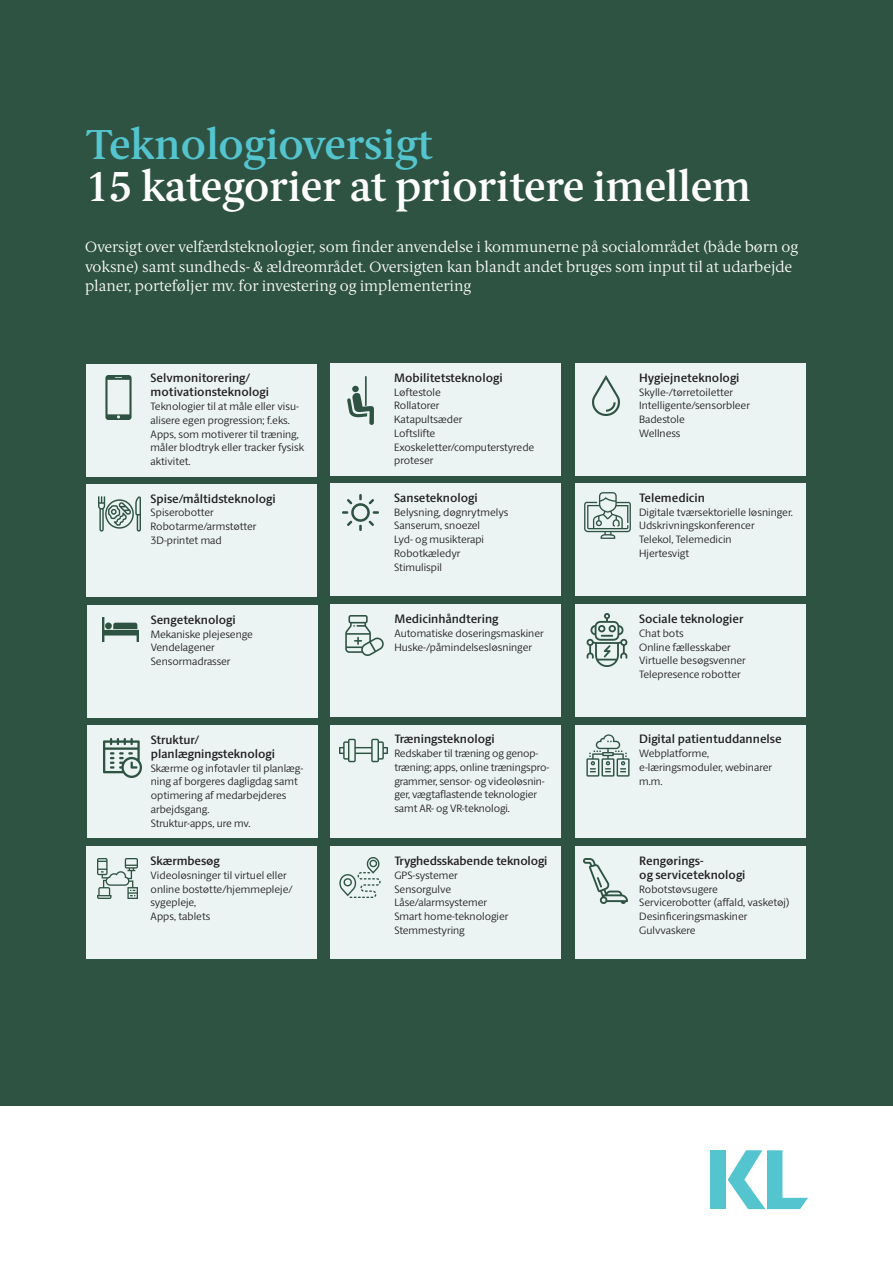
<style>
.page{position:relative;width:893px;height:1263px;background:#fff}
.page>*{position:absolute;margin:0;border:0;box-sizing:border-box;transform-origin:0 0}
.t1{font:600 42px "ID Serif";color:#fff}
.t2{font:600 42px "ID Serif";color:#54c5cf}
.t3{font:300 15px/19.5px "ID Serif";color:#fff}
.Brød{font:600 12.15px "ID Sans";color:#231f20}
.Brød-2{font:300 10.65px/13.8px "ID Sans";color:#231f20}
</style>
<div class="page">
<div style="left:0;top:0;width:893px;height:1106px;background:#2f5343"></div>
<div style="left:711px;top:1150px;width:15px;height:59px;background:#54c5cf"></div>
<svg style="left:728px;top:1150px;width:80px;height:59px"></svg>
<div style="left:575px;top:363px;width:231px;height:113px;background:#ebf4f3"></div>
<div style="left:87px;top:484px;width:230px;height:113px;background:#ebf4f3"></div>
<div style="left:330px;top:484px;width:231px;height:112px;background:#ebf4f3"></div>
<div style="left:575px;top:484px;width:231px;height:112px;background:#ebf4f3"></div>
<div style="left:575px;top:605px;width:231px;height:112px;background:#ebf4f3"></div>
<div style="left:575px;top:847px;width:231px;height:112px;background:#ebf4f3"></div>
<div style="left:575px;top:725px;width:231px;height:112px;background:#ebf4f3"></div>
<img style="left:593px;top:375px;width:27px;height:41px">
<div style="left:87px;top:847px;width:230px;height:112px;background:#ebf4f3"></div>
<img style="left:98px;top:858px;width:40px;height:41px">
<img style="left:586px;top:734px;width:44px;height:43px">
<div style="left:330px;top:847px;width:231px;height:112px;background:#ebf4f3"></div>
<img style="left:340px;top:857px;width:40px;height:41px">
<img style="left:343px;top:495px;width:36px;height:35px">
<img style="left:583px;top:859px;width:45px;height:44px">
<div style="left:87px;top:605px;width:230px;height:113px;background:#ebf4f3"></div>
<img style="left:102px;top:617px;width:36px;height:25px">
<img style="left:98px;top:496px;width:43px;height:36px">
<div style="left:330px;top:725px;width:231px;height:112px;background:#ebf4f3"></div>
<img style="left:340px;top:738px;width:47px;height:25px">
<div style="left:330px;top:605px;width:231px;height:112px;background:#ebf4f3"></div>
<img style="left:345px;top:615px;width:39px;height:40px">
<img style="left:586px;top:613px;width:42px;height:54px">
<div style="left:87px;top:364px;width:230px;height:113px;background:#ebf4f3"></div>
<img style="left:105px;top:376px;width:27px;height:43px">
<div style="left:87px;top:725px;width:230px;height:113px;background:#ebf4f3"></div>
<img style="left:103px;top:738px;width:39px;height:39px">
<div style="left:330px;top:363px;width:231px;height:113px;background:#ebf4f3"></div>
<img style="left:348px;top:376px;width:26px;height:48px">
<img style="left:585px;top:493px;width:46px;height:46px">
<p class="t2" style="left:85px;top:119px;width:349px">Teknologioversigt</p>
<p class="t1" style="left:85px;top:161px;width:668px">15 kategorier at prioritere imellem</p>
<p class="t3" style="left:85px;top:237px;width:715px">Oversigt over velfærdsteknologier, som finder anvendelse i kommunerne på socialområdet (både børn og voksne) samt sundheds- &amp; ældreområdet. Oversigten kan blandt andet bruges som input til at udarbejde planer, porteføljer mv. for investering og implementering</p>
<p class="Brød" style="left:151px;top:371px;width:101px">Selvmonitorering/</p>
<p class="Brød" style="left:151px;top:385px;width:120px">motivationsteknologi</p>
<p class="Brød-2" style="left:151px;top:399px;width:155px">Teknologier til at måle eller visu&shy;alisere egen progression; f.eks.<br>Apps, som motiverer til træning, måler blodtryk eller tracker fysisk aktivitet.</p>
<p class="Brød" style="left:151px;top:491px;width:126px">Spise/måltidsteknologi</p>
<p class="Brød-2" style="left:151px;top:506px;width:65px">Spiserobotter</p>
<p class="Brød-2" style="left:151px;top:519px;width:107px">Robotarme/armstøtter</p>
<p class="Brød-2" style="left:151px;top:533px;width:73px">3D-printet mad</p>
<p class="Brød" style="left:151px;top:612px;width:86px">Sengeteknologi</p>
<p class="Brød-2" style="left:151px;top:627px;width:104px">Mekaniske plejesenge</p>
<p class="Brød-2" style="left:151px;top:641px;width:66px">Vendelagener</p>
<p class="Brød-2" style="left:151px;top:654px;width:81px">Sensormadrasser</p>
<p class="Brød" style="left:151px;top:732px;width:50px">Struktur/</p>
<p class="Brød" style="left:151px;top:746px;width:126px">planlægningsteknologi</p>
<p class="Brød-2" style="left:151px;top:761px;width:154px">Skærme og infotavler til planlæg&shy;ning af borgeres dagligdag samt optimering af medarbejderes arbejdsgang.</p>
<p class="Brød-2" style="left:151px;top:816px;width:101px">Struktur-apps, ure mv.</p>
<p class="Brød" style="left:151px;top:853px;width:71px">Skærmbesøg</p>
<p class="Brød-2" style="left:151px;top:868px;width:143px">Videoløsninger til virtuel eller online bostøtte/hjemmepleje/ sygepleje,</p>
<p class="Brød-2" style="left:151px;top:909px;width:61px">Apps, tablets</p>
<p class="Brød" style="left:394px;top:370px;width:110px">Mobilitetsteknologi</p>
<p class="Brød-2" style="left:394px;top:385px;width:48px">Løftestole</p>
<p class="Brød-2" style="left:394px;top:399px;width:47px">Rollatorer</p>
<p class="Brød-2" style="left:394px;top:412px;width:70px">Katapultsæder</p>
<p class="Brød-2" style="left:394px;top:426px;width:43px">Loftslifte</p>
<p class="Brød-2" style="left:394px;top:440px;width:141px">Exoskeletter/computerstyrede proteser</p>
<p class="Brød" style="left:394px;top:490px;width:85px">Sanseteknologi</p>
<p class="Brød-2" style="left:394px;top:505px;width:116px">Belysning, døgnrytmelys</p>
<p class="Brød-2" style="left:394px;top:519px;width:87px">Sanserum, snoezel</p>
<p class="Brød-2" style="left:394px;top:532px;width:91px">Lyd- og musikterapi</p>
<p class="Brød-2" style="left:394px;top:546px;width:68px">Robotkæledyr</p>
<p class="Brød-2" style="left:394px;top:560px;width:49px">Stimulispil</p>
<p class="Brød" style="left:394px;top:611px;width:106px">Medicinhåndtering</p>
<p class="Brød-2" style="left:394px;top:626px;width:151px">Automatiske doseringsmaskiner</p>
<p class="Brød-2" style="left:394px;top:640px;width:139px">Huske-/påmindelsesløsninger</p>
<p class="Brød" style="left:394px;top:732px;width:102px">Træningsteknologi</p>
<p class="Brød-2" style="left:394px;top:746px;width:156px">Redskaber til træning og genop&shy;træning; apps, online træningspro&shy;grammer, sensor- og videoløsnin&shy;ger, vægtaflastende teknologier samt AR- og VR-teknologi.</p>
<p class="Brød" style="left:394px;top:853px;width:155px">Tryghedsskabende teknologi</p>
<p class="Brød-2" style="left:394px;top:868px;width:65px">GPS-systemer</p>
<p class="Brød-2" style="left:394px;top:882px;width:58px">Sensorgulve</p>
<p class="Brød-2" style="left:394px;top:896px;width:94px">Låse/alarmsystemer</p>
<p class="Brød-2" style="left:394px;top:909px;width:116px">Smart home-teknologier</p>
<p class="Brød-2" style="left:394px;top:923px;width:72px">Stemmestyring</p>
<p class="Brød" style="left:639px;top:370px;width:102px">Hygiejneteknologi</p>
<p class="Brød-2" style="left:639px;top:385px;width:95px">Skylle-/tørretoiletter</p>
<p class="Brød-2" style="left:639px;top:399px;width:112px">Intelligente/sensorbleer</p>
<p class="Brød-2" style="left:639px;top:412px;width:47px">Badestole</p>
<p class="Brød-2" style="left:639px;top:426px;width:43px">Wellness</p>
<p class="Brød" style="left:639px;top:490px;width:67px">Telemedicin</p>
<p class="Brød-2" style="left:639px;top:505px;width:155px">Digitale tværsektorielle løsninger.</p>
<p class="Brød-2" style="left:639px;top:519px;width:117px">Udskrivningskonferencer</p>
<p class="Brød-2" style="left:639px;top:532px;width:94px">Telekol, Telemedicin</p>
<p class="Brød-2" style="left:639px;top:546px;width:52px">Hjertesvigt</p>
<p class="Brød" style="left:639px;top:611px;width:106px">Sociale teknologier</p>
<p class="Brød-2" style="left:639px;top:626px;width:46px">Chat bots</p>
<p class="Brød-2" style="left:639px;top:640px;width:93px">Online fællesskaber</p>
<p class="Brød-2" style="left:639px;top:654px;width:108px">Virtuelle besøgsvenner</p>
<p class="Brød-2" style="left:639px;top:667px;width:103px">Telepresence robotter</p>
<p class="Brød" style="left:639px;top:732px;width:144px">Digital patientuddannelse</p>
<p class="Brød-2" style="left:639px;top:746px;width:71px">Webplatforme,</p>
<p class="Brød-2" style="left:639px;top:760px;width:134px">e-læringsmoduler, webinarer m.m.</p>
<p class="Brød" style="left:639px;top:853px;width:66px">Rengørings-</p>
<p class="Brød" style="left:639px;top:867px;width:108px">og serviceteknologi</p>
<p class="Brød-2" style="left:639px;top:882px;width:80px">Robotstøvsugere</p>
<p class="Brød-2" style="left:639px;top:896px;width:152px">Servicerobotter (affald, vasketøj)</p>
<p class="Brød-2" style="left:639px;top:909px;width:110px">Desinficeringsmaskiner</p>
<p class="Brød-2" style="left:639px;top:923px;width:58px">Gulvvaskere</p>
</div>
